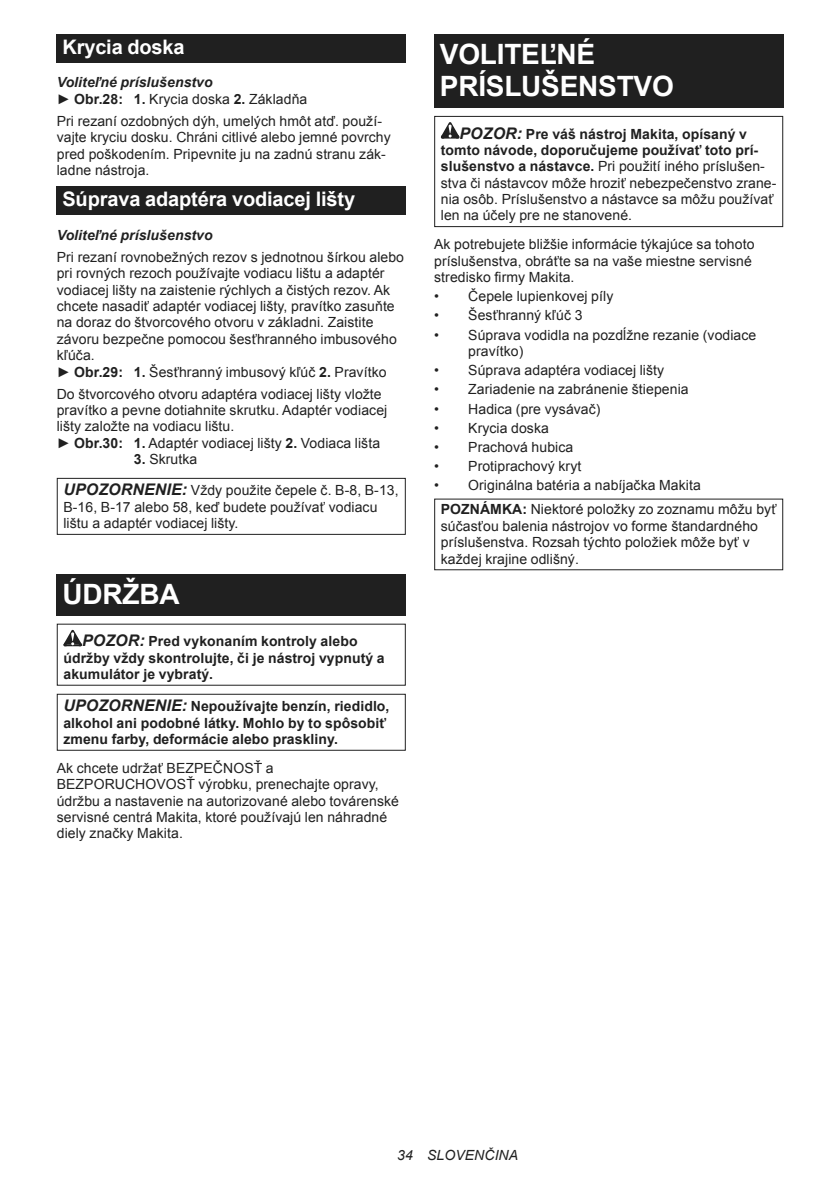
<style>
.page{position:relative;width:840px;height:1191px;background:#fff}
.page>*{position:absolute;margin:0;border:0;box-sizing:border-box;transform-origin:0 0}
.t1{font:700 28px/32.8px "Arial";letter-spacing:-.01em;color:#fff}
.t2{font:700 20px "Arial";letter-spacing:-.01em;color:#fff}
.t3{font:14px/16.4px "Arial";letter-spacing:.005em;color:#202020}
.t4{font:700 14px/16.4px "Arial";letter-spacing:.005em;color:#202020}
.t5{font:italic 700 14px/16.4px "Arial";letter-spacing:.005em;color:#202020}
.t6{font:italic 14px "Arial";letter-spacing:.005em;color:#202020}
.s1{font-weight:400;font-style:normal}
.s2{font-style:normal}
.s3{font-weight:700}
.s4{font-weight:700;font-style:italic;font-size:16px}
.s5{font-style:italic;font-size:16px}
</style>
<div class="page">
<div style="left:57px;top:34px;width:348px;height:29px;background:#202020"></div>
<div style="left:57px;top:186px;width:348px;height:29px;background:#202020"></div>
<div style="left:57px;top:478px;width:348px;height:57px;border:1px solid #202020"></div>
<div style="left:57px;top:574px;width:348px;height:41px;background:#202020"></div>
<svg style="left:63px;top:630px;width:19px;height:16px"></svg>
<div style="left:57px;top:694px;width:348px;height:56px;border:1px solid #202020"></div>
<div style="left:434px;top:34px;width:348px;height:74px;background:#202020"></div>
<svg style="left:440px;top:122px;width:19px;height:16px"></svg>
<div style="left:434px;top:116px;width:348px;height:111px;border:1px solid #202020"></div>
<h2 class="t2" style="left:62px;top:39px;width:124px">Krycia doska</h2>
<p class="t5" style="left:57px;top:75px;width:252px">Voliteľné príslušenstvo<br><span class="s1">►</span> <span class="s2">Obr.28: 1.</span> <span class="s1">Krycia doska</span> <span class="s2">2.</span> <span class="s1">Základňa</span></p>
<p class="t3" style="left:57px;top:113px;width:335px">Pri rezaní ozdobných dýh, umelých hmôt atď. použí&shy;vajte kryciu dosku. Chráni citlivé alebo jemné povrchy pred poškodením. Pripevnite ju na zadnú stranu zák&shy;ladne nástroja.</p>
<h2 class="t2" style="left:62px;top:186px;width:294px">Súprava adaptéra vodiacej lišty</h2>
<p class="t5" style="left:57px;top:227px;width:157px">Voliteľné príslušenstvo</p>
<p class="t3" style="left:57px;top:249px;width:348px">Pri rezaní rovnobežných rezov s jednotnou šírkou alebo pri rovných rezoch používajte vodiacu lištu a adaptér vodiacej lišty na zaistenie rýchlych a čistých rezov. Ak chcete nasadiť adaptér vodiacej lišty, pravítko zasuňte na doraz do štvorcového otvoru v základni. Zaistite závoru bezpečne pomocou šesťhranného imbusového kľúča.<br>► <span class="s3">Obr.29: 1.</span> Šesťhranný imbusový kľúč <span class="s3">2.</span> Pravítko</p>
<p class="t3" style="left:57px;top:385px;width:332px">Do štvorcového otvoru adaptéra vodiacej lišty vložte pravítko a pevne dotiahnite skrutku. Adaptér vodiacej lišty založte na vodiacu lištu.<br>► <span class="s3">Obr.30: 1.</span> Adaptér vodiacej lišty <span class="s3">2.</span> Vodiaca lišta</p>
<p class="t3" style="left:134px;top:452px;width:65px"><span class="s3">3.</span> Skrutka</p>
<p class="t3" style="left:63px;top:482px;width:336px"><span class="s4">UPOZORNENIE:</span> Vždy použite čepele č. B-8, B-13,<br>B-16, B-17 alebo 58, keď budete používať vodiacu lištu a adaptér vodiacej lišty.</p>
<h1 class="t1" style="left:62px;top:579px;width:119px">ÚDRŽBA</h1>
<p class="t4" style="left:63px;top:634px;width:322px;text-indent:19px"><span class="s5">POZOR:</span> Pred vykonaním kontroly alebo údržby vždy skontrolujte, či je nástroj vypnutý a akumulátor je vybratý.</p>
<p class="t4" style="left:63px;top:698px;width:327px"><span class="s5">UPOZORNENIE:</span> Nepoužívajte benzín, riedidlo, alkohol ani podobné látky. Mohlo by to spôsobiť zmenu farby, deformácie alebo praskliny.</p>
<p class="t3" style="left:57px;top:760px;width:343px">Ak chcete udržať BEZPEČNOSŤ a BEZPORUCHOVOSŤ výrobku, prenechajte opravy, údržbu a nastavenie na autorizované alebo továrenské servisné centrá Makita, ktoré používajú len náhradné diely značky Makita.</p>
<h1 class="t1" style="left:439px;top:38px;width:235px">VOLITEĽNÉ<br>PRÍSLUŠENSTVO</h1>
<p class="t3" style="left:440px;top:125px;width:337px;text-indent:19px"><span class="s4">POZOR:</span> <span class="s3">Pre váš nástroj Makita, opísaný v tomto návode, doporučujeme používať toto prí&shy;slušenstvo a nástavce.</span> Pri použití iného príslušen&shy;stva či nástavcov môže hroziť nebezpečenstvo zrane&shy;nia osôb. Príslušenstvo a nástavce sa môžu používať len na účely pre ne stanovené.</p>
<p class="t3" style="left:434px;top:236px;width:321px">Ak potrebujete bližšie informácie týkajúce sa tohoto príslušenstva, obráťte sa na vaše miestne servisné stredisko firmy Makita.</p>
<p class="t3" style="left:434px;top:288px;width:180px">• Čepele lupienkovej píly</p>
<p class="t3" style="left:434px;top:307px;width:150px">• Šesťhranný kľúč 3</p>
<p class="t3" style="left:468px;top:326px;width:289px;text-indent:-34px">• Súprava vodidla na pozdĺžne rezanie (vodiace pravítko)</p>
<p class="t3" style="left:434px;top:362px;width:231px">• Súprava adaptéra vodiacej lišty</p>
<p class="t3" style="left:434px;top:381px;width:256px">• Zariadenie na zabránenie štiepenia</p>
<p class="t3" style="left:434px;top:400px;width:168px">• Hadica (pre vysávač)</p>
<p class="t3" style="left:434px;top:420px;width:116px">• Krycia doska</p>
<p class="t3" style="left:434px;top:439px;width:141px">• Prachová hubica</p>
<p class="t3" style="left:434px;top:458px;width:148px">• Protiprachový kryt</p>
<p class="t3" style="left:440px;top:474px;width:337px;line-height:24px;text-indent:-7px">• Originálna batéria a nabíjačka Makita<br><span class="s3">POZNÁMKA:</span> Niektoré položky zo zoznamu môžu byť</p>
<p class="t3" style="left:440px;top:518px;width:318px">súčasťou balenia nástrojov vo forme štandardného príslušenstva. Rozsah týchto položiek môže byť v každej krajine odlišný.</p>
<p class="t6" style="left:397px;top:1147px;width:122px">34 SLOVENČINA</p>
</div>
